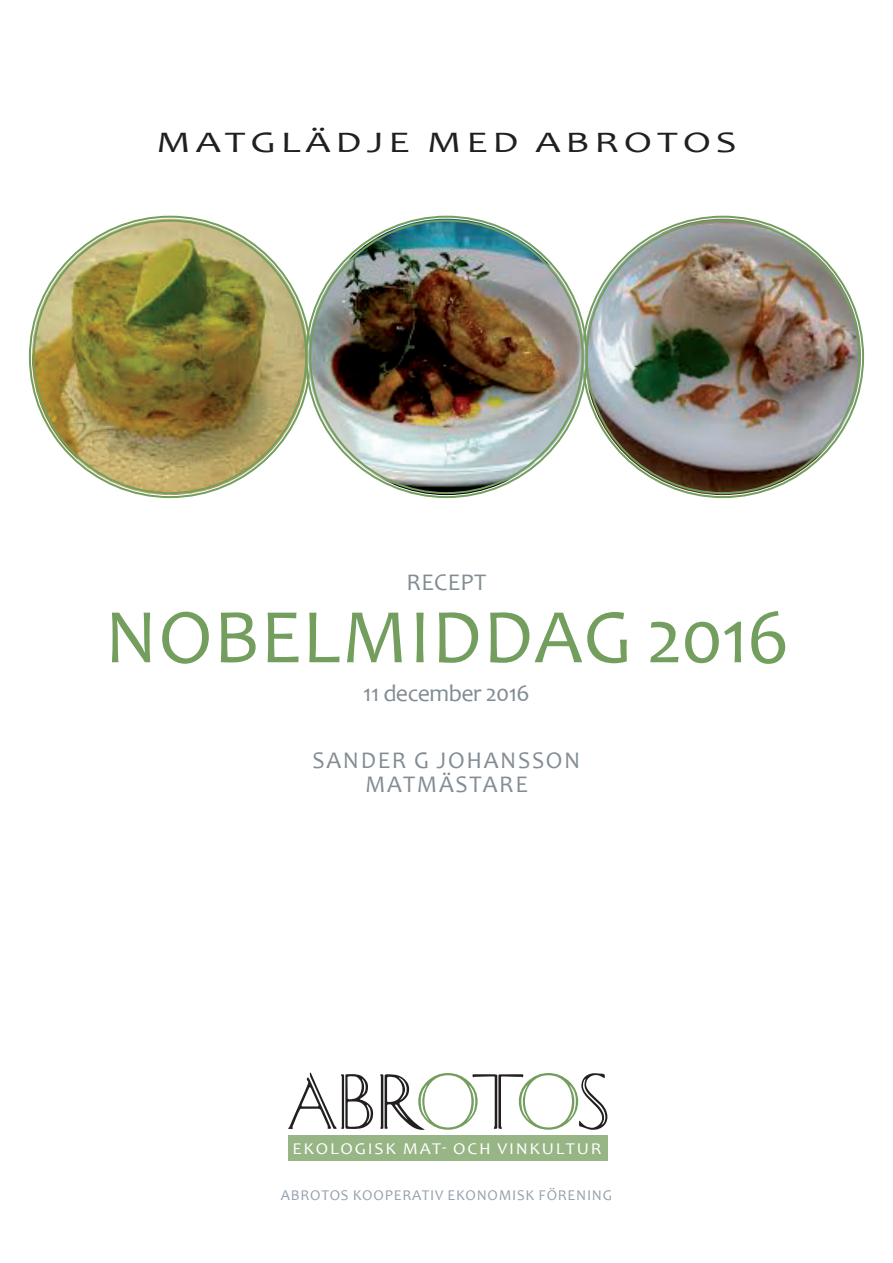
<style>
.page{position:relative;width:893px;height:1263px;background:#fff}
.page>*{position:absolute;margin:0;border:0;box-sizing:border-box;transform-origin:0 0}
.t1{font:78px "Candara";letter-spacing:.015em;color:#739e5e}
.t2{font:77.7px "Caesar";letter-spacing:-.07em;color:#231f20}
.t3{font:30px "Candara";letter-spacing:.12em;color:#231f20;scale:1.36 1}
.t4{font:24px "Candara";letter-spacing:.07em;color:#818c94}
.t5{font:24px "Candara";letter-spacing:-.025em;color:#818c94}
.t6{font:24px "Candara";letter-spacing:.05em;color:#818c94}
.t7{font:16.5px "Candara";letter-spacing:.1em;color:#fff;scale:1.08 1}
.t8{font:15px "Candara";letter-spacing:.05em;color:#94a1ae}
.s1{color:#739e5e}
</style>
<div class="page">
<div style="left:288px;top:1135px;width:319px;height:26px;background:#97b585"></div>
<img style="left:32px;top:219px;width:276px;height:276px;border-radius:138px">
<img style="left:585px;top:219px;width:276px;height:276px;border-radius:138px">
<img style="left:308px;top:219px;width:277px;height:276px;border-radius:138px">
<h3 class="t3" style="left:156px;top:123px;width:247px">MATGLÄDJE MED</h3>
<h3 class="t3" style="left:536px;top:123px;width:149px">ABROTOS</h3>
<h3 class="t6" style="left:407px;top:567px;width:81px">RECEPT</h3>
<h1 class="t1" style="left:105px;top:588px;width:686px">NOBELMIDDAG 2016</h1>
<h3 class="t5" style="left:363px;top:678px;width:168px">11 DECEMBER 2016</h3>
<h3 class="t4" style="left:313px;top:745px;width:221px">SANDER G JOHANSSO</h3>
<h3 class="t6" style="left:564px;top:745px;width:18px">N</h3>
<h3 class="t4" style="left:365px;top:769px;width:164px">MATMÄSTAR E</h3>
<h2 class="t2" style="left:288px;top:1062px;width:324px">ABR<span class="s1">O</span>T<span class="s1">O</span>S</h2>
<p class="t7" style="left:292px;top:1138px;width:288px">EKOLOGISK MAT- OCH VINKULTUR</p>
<p class="t8" style="left:281px;top:1186px;width:93px">ABROTOS KOOP</p>
<p class="t8" style="left:394px;top:1186px;width:220px">ERATIV EKONOM ISK FÖRENING</p>
</div>
